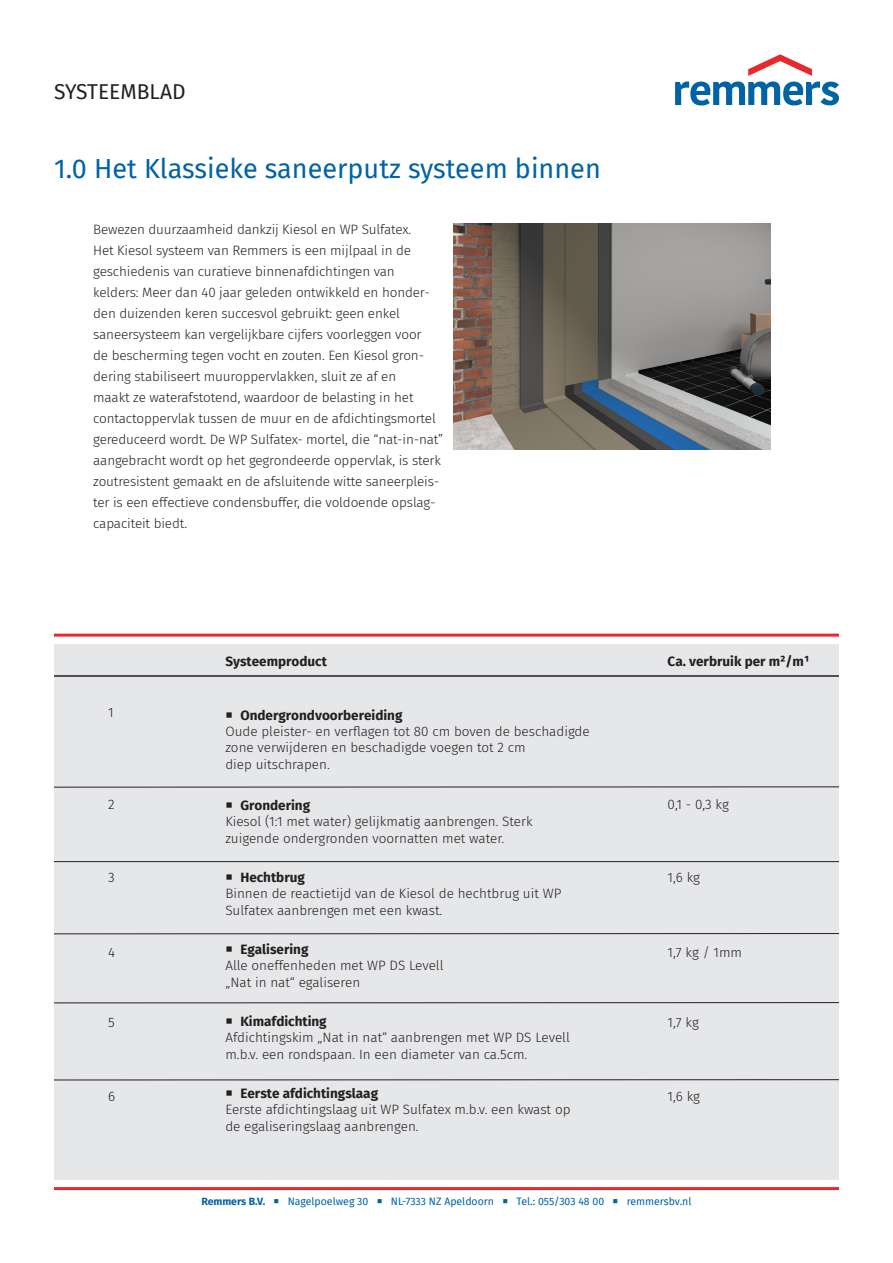
<style>
.page{position:relative;width:893px;height:1263px;background:#fff}
.page>*{position:absolute;margin:0;border:0;box-sizing:border-box;transform-origin:0 0}
.Subline_S2_15pt{font:27px "Fira Sans";color:#0063a4}
.Subline_S2_15pt-2{font:21px "Fira Sans";color:#231f20}
.Copy_Mini_7pt{font:300 13.5px/21px "Fira Sans";letter-spacing:-.01em;color:#231f20}
.Copy_Basis_Listing{font:700 13.5px "Fira Sans";color:#231f20}
.Copy_Mini_7pt-2{font:10.5px "Fira Sans";color:#0063a4}
.s1{font-weight:700}
</style>
<div class="page">
<svg style="left:675px;top:54px;width:164px;height:51px"></svg>
<hr style="left:54px;top:1187px;width:785px;height:3px;background:#e9282d">
<img style="left:453px;top:223px;width:317px;height:226px">
<div style="left:54px;top:644px;width:785px;height:536px;background:#e6e7e9"></div>
<hr style="left:54px;top:634px;width:785px;height:3px;background:#e9282d">
<hr style="left:54px;top:675px;width:785px;height:2px;background:#231f20">
<hr style="left:54px;top:861px;width:785px;height:1px;background:#231f20">
<hr style="left:54px;top:933px;width:785px;height:1px;background:#231f20">
<hr style="left:54px;top:787px;width:785px;height:1px;background:#231f20">
<hr style="left:54px;top:1002px;width:785px;height:1px;background:#231f20">
<hr style="left:54px;top:1079px;width:785px;height:1px;background:#231f20">
<p class="Subline_S2_15pt-2" style="left:54px;top:75px;width:133px">SYSTEEMBLAD</p>
<p class="Subline_S2_15pt" style="left:54px;top:149px;width:548px">1.0 Het Klassieke saneerputz systeem binnen</p>
<p class="Copy_Mini_7pt" style="left:93px;top:218px;width:320px">Bewezen duurzaamheid dankzij Kiesol en WP Sulfatex.</p>
<p class="Copy_Mini_7pt" style="left:93px;top:239px;width:319px">Het Kiesol systeem van Remmers is een mijlpaal in de</p>
<p class="Copy_Mini_7pt" style="left:93px;top:260px;width:303px">geschiedenis van curatieve binnenafdichtingen van</p>
<p class="Copy_Mini_7pt" style="left:93px;top:281px;width:338px">kelders: Meer dan 40 jaar geleden ontwikkeld en honder&shy;den duizenden keren succesvol gebruikt: geen enkel</p>
<p class="Copy_Mini_7pt" style="left:93px;top:323px;width:330px">saneersysteem kan vergelijkbare cijfers voorleggen voor</p>
<p class="Copy_Mini_7pt" style="left:93px;top:344px;width:351px">de bescherming tegen vocht en zouten. Een Kiesol gron&shy;dering stabiliseert muuroppervlakken, sluit ze af en<br>maakt ze waterafstotend, waardoor de belasting in het contactoppervlak tussen de muur en de afdichtingsmortel gereduceerd wordt. De WP Sulfatex- mortel, die “nat-in-nat” aangebracht wordt op het gegrondeerde oppervlak, is sterk zoutresistent gemaakt en de afsluitende witte saneerpleis&shy;ter is een effectieve condensbuffer, die voldoende opslag&shy;capaciteit biedt.</p>
<p class="Copy_Basis_Listing" style="left:225px;top:650px;width:103px">Systeemproduct</p>
<p class="Copy_Basis_Listing" style="left:668px;top:650px;width:143px">Ca. verbruik per m²/m¹</p>
<p class="Copy_Mini_7pt" style="left:108px;top:702px;width:7px">1</p>
<p class="Copy_Mini_7pt" style="left:108px;top:794px;width:8px">2</p>
<p class="Copy_Mini_7pt" style="left:108px;top:867px;width:8px">3</p>
<p class="Copy_Mini_7pt" style="left:108px;top:942px;width:8px">4</p>
<p class="Copy_Mini_7pt" style="left:108px;top:1011px;width:8px">5</p>
<p class="Copy_Mini_7pt" style="left:108px;top:1085px;width:9px">6</p>
<p class="Copy_Basis_Listing" style="left:225px;top:704px;width:179px">○ Ondergrondvoorbereiding</p>
<p class="Copy_Mini_7pt" style="left:225px;top:721px;width:366px">Oude pleister- en verflagen tot 80 cm boven de beschadigde</p>
<p class="Copy_Mini_7pt" style="left:225px;top:737px;width:302px">zone verwijderen en beschadigde voegen tot 2 cm</p>
<p class="Copy_Mini_7pt" style="left:225px;top:753px;width:106px">diep uitschrapen.</p>
<p class="Copy_Basis_Listing" style="left:225px;top:794px;width:86px">○ Grondering</p>
<p class="Copy_Mini_7pt" style="left:225px;top:811px;width:309px">Kiesol (1:1 met water) gelijkmatig aanbrengen. Sterk</p>
<p class="Copy_Mini_7pt" style="left:225px;top:827px;width:280px">zuigende ondergronden voornatten met water.</p>
<p class="Copy_Basis_Listing" style="left:225px;top:866px;width:81px">○ Hechtbrug</p>
<p class="Copy_Mini_7pt" style="left:225px;top:883px;width:337px">Binnen de reactietijd van de Kiesol de hechtbrug uit WP</p>
<p class="Copy_Mini_7pt" style="left:225px;top:899px;width:219px">Sulfatex aanbrengen met een kwast.</p>
<p class="Copy_Basis_Listing" style="left:225px;top:938px;width:85px">○ Egalisering</p>
<p class="Copy_Mini_7pt" style="left:225px;top:955px;width:220px">Alle oneffenheden met WP DS Levell</p>
<p class="Copy_Mini_7pt" style="left:225px;top:971px;width:136px">„Nat in nat“ egaliseren</p>
<p class="Copy_Basis_Listing" style="left:225px;top:1010px;width:103px">○ Kimafdichting</p>
<p class="Copy_Mini_7pt" style="left:225px;top:1027px;width:346px">Afdichtingskim „Nat in nat“ aanbrengen met WP DS Levell</p>
<p class="Copy_Mini_7pt" style="left:225px;top:1043px;width:303px">m.b.v. een rondspaan. In een diameter van ca.5cm.</p>
<p class="Copy_Basis_Listing" style="left:225px;top:1082px;width:154px">○ Eerste afdichtingslaag</p>
<p class="Copy_Mini_7pt" style="left:225px;top:1099px;width:347px">Eerste afdichtingslaag uit WP Sulfatex m.b.v. een kwast op</p>
<p class="Copy_Mini_7pt" style="left:225px;top:1115px;width:195px">de egaliseringslaag aanbrengen.</p>
<p class="Copy_Mini_7pt" style="left:668px;top:794px;width:63px">0,1 - 0,3 kg</p>
<p class="Copy_Mini_7pt" style="left:668px;top:867px;width:34px">1,6 kg</p>
<p class="Copy_Mini_7pt" style="left:668px;top:942px;width:76px">1,7 kg / 1mm</p>
<p class="Copy_Mini_7pt" style="left:668px;top:1011px;width:33px">1,7 kg</p>
<p class="Copy_Mini_7pt" style="left:668px;top:1085px;width:34px">1,6 kg</p>
<p class="Copy_Mini_7pt-2" style="left:201px;top:1194px;width:491px"><span class="s1">Remmers B.V.</span> ○ Nagelpoelweg 30 ○ NL-7333 NZ Apeldoorn ○ Tel.: 055/303 48 00 ○ remmersbv.nl</p>
</div>
